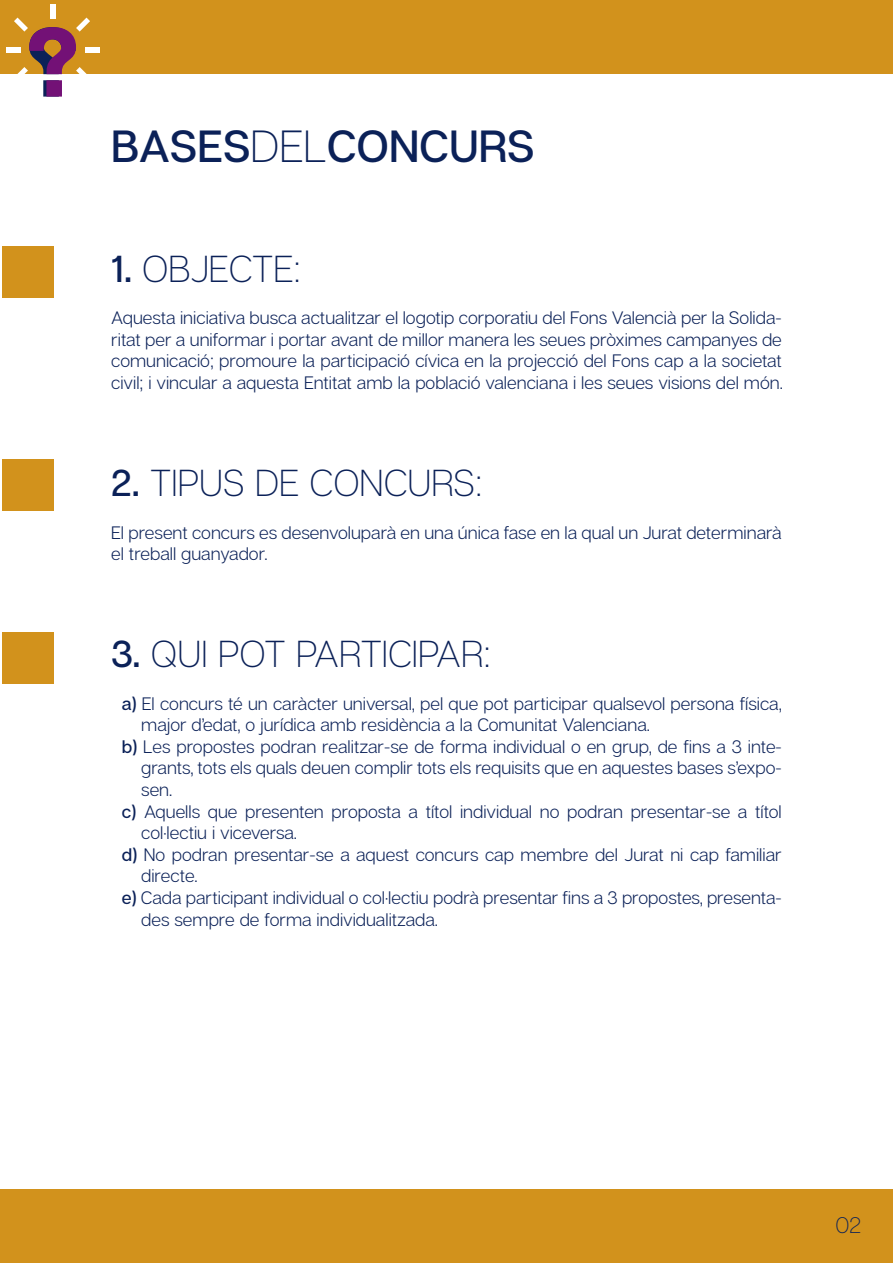
<style>
.page{position:relative;width:893px;height:1263px;background:#fff}
.page>*{position:absolute;margin:0;border:0;box-sizing:border-box;transform-origin:0 0}
.t1{font:500 45px "Articulat C Fv 2";color:#0b2158}
.t2{font:200 37.5px "Articulat C Fv 2";color:#0b2158}
.t3{font:200 22.5px "Articulat C Fv 2";color:#0b2158}
.t4{font:300 18px/21.6px "Articulat C Fv 2";color:#0b2158;text-align:justify}
.s1{font-weight:200}
.s2{font-weight:500}
</style>
<div class="page">
<div style="left:2px;top:247px;width:51px;height:51px;background:#d2921c"></div>
<div style="left:2px;top:459px;width:51px;height:51px;background:#d2921c"></div>
<div style="left:2px;top:632px;width:51px;height:51px;background:#d2921c"></div>
<div style="left:0;top:1189px;width:893px;height:74px;background:#d2921c"></div>
<div style="left:0;top:0;width:893px;height:74px;background:#d2921c"></div>
<div style="left:50px;top:4px;width:5px;height:15px;background:#fff"></div>
<div style="left:85px;top:47px;width:15px;height:5px;background:#fff"></div>
<div style="left:6px;top:47px;width:15px;height:5px;background:#fff"></div>
<svg style="left:14px;top:18px;width:76px;height:79px"></svg>
<h1 class="t1" style="left:111px;top:120px;width:425px">BASES<span class="s1">DEL</span>CONCURS</h1>
<h2 class="t2" style="left:111px;top:248px;width:191px"><span class="s2">1.</span> OBJECTE:</h2>
<p class="t4" style="left:111px;top:307px;width:673px">Aquesta iniciativa busca actualitzar el logotip corporatiu del Fons Valencià per la Solida&shy;ritat per a uniformar i portar avant de millor manera les seues pròximes campanyes de comunicació; promoure la participació cívica en la projecció del Fons cap a la societat civil; i vincular a aquesta Entitat amb la població valenciana i les seues visions del món.</p>
<h2 class="t2" style="left:111px;top:462px;width:373px"><span class="s2">2.</span> TIPUS DE CONCURS:</h2>
<p class="t4" style="left:111px;top:522px;width:672px">El present concurs es desenvoluparà en una única fase en la qual un Jurat determinarà el treball guanyador.</p>
<h2 class="t2" style="left:111px;top:633px;width:381px"><span class="s2">3.</span> QUI POT PARTICIPAR:</h2>
<p class="t4" style="left:122px;top:693px;width:662px"><span class="s2">a)</span> El concurs té un caràcter universal, pel que pot participar qualsevol persona física,</p>
<p class="t4" style="left:141px;top:714px;width:510px">major d’edat, o jurídica amb residència a la Comunitat Valenciana.</p>
<p class="t4" style="left:122px;top:736px;width:662px"><span class="s2">b)</span> Les propostes podran realitzar-se de forma individual o en grup, de fins a 3 inte-</p>
<p class="t4" style="left:141px;top:757px;width:642px">grants, tots els quals deuen complir tots els requisits que en aquestes bases s’expo-</p>
<p class="t4" style="left:141px;top:779px;width:33px">sen.</p>
<p class="t4" style="left:122px;top:801px;width:662px"><span class="s2">c)</span> Aquells que presenten proposta a títol individual no podran presentar-se a títol</p>
<p class="t4" style="left:141px;top:822px;width:157px">col·lectiu i viceversa.</p>
<p class="t4" style="left:122px;top:844px;width:662px"><span class="s2">d)</span> No podran presentar-se a aquest concurs cap membre del Jurat ni cap familiar</p>
<p class="t4" style="left:141px;top:865px;width:58px">directe.</p>
<p class="t4" style="left:122px;top:887px;width:662px"><span class="s2">e)</span> Cada participant individual o col·lectiu podrà presentar fins a 3 propostes, presenta-</p>
<p class="t4" style="left:141px;top:909px;width:298px">des sempre de forma individualitzada.</p>
<p class="t3" style="left:835px;top:1213px;width:27px">02</p>
</div>
